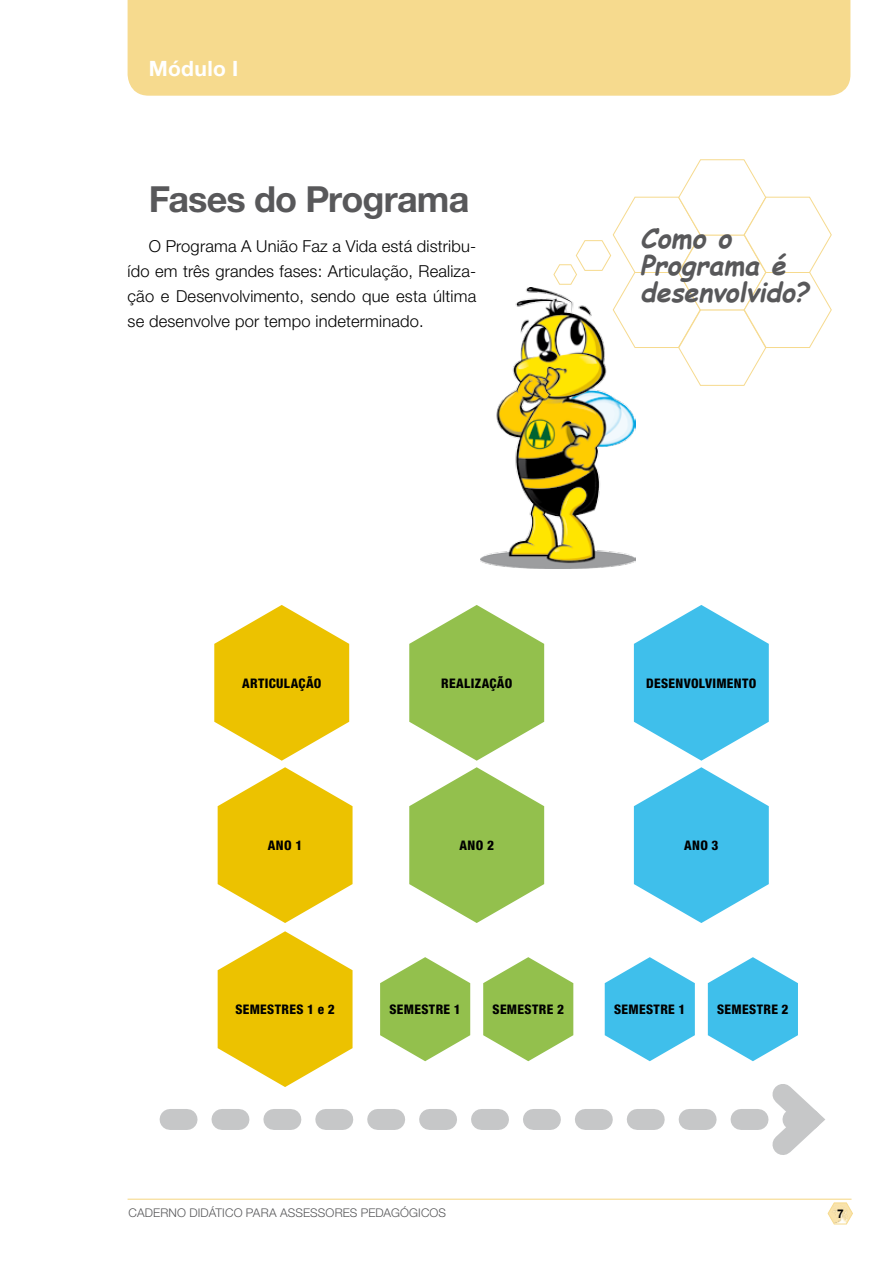
<style>
.page{position:relative;width:893px;height:1263px;background:#fff}
.page>*{position:absolute;margin:0;border:0;box-sizing:border-box;transform-origin:0 0}
.t1{font:700 36px "Helvetica Neue LT Std";letter-spacing:-.025em;color:#58585a}
.t2{font:italic 700 26.7px/26.7px "Comic Sans MS";color:#58585a}
.t3{font:700 21px "Helvetica Neue LT Com";letter-spacing:.015em;color:#fff}
.t4{font:300 16.5px/25px "Helvetica Neue LT Std";letter-spacing:.01em;color:#000;text-align:justify}
.t5{font:800 condensed 13.2px "Helvetica Neue LT Std";letter-spacing:.025em;color:#000}
.t6{font:300 12px "Helvetica Neue LT Std";letter-spacing:.01em;color:#58585a}
.t7{font:700 12px "Arial";color:#000}
</style>
<div class="page">
<svg style="left:828px;top:1203px;width:25px;height:21px"></svg>
<div style="left:128px;top:0;width:722px;height:96px;background:#f6da8e"></div>
<hr style="left:128px;top:1198px;width:723px;height:2px;background:#f6da8e">
<img style="left:480px;top:287px;width:155px;height:281px">
<svg style="left:218px;top:767px;width:135px;height:156px"></svg>
<svg style="left:409px;top:605px;width:135px;height:156px"></svg>
<svg style="left:409px;top:767px;width:135px;height:156px"></svg>
<svg style="left:634px;top:605px;width:135px;height:156px"></svg>
<svg style="left:634px;top:767px;width:135px;height:156px"></svg>
<svg style="left:214px;top:605px;width:135px;height:156px"></svg>
<svg style="left:170px;top:931px;width:655px;height:224px"></svg>
<svg style="left:553px;top:159px;width:279px;height:227px"></svg>
<p class="t3" style="left:149px;top:55px;width:91px">Módulo I</p>
<h1 class="t1" style="left:149px;top:177px;width:322px">Fases do Programa</h1>
<p class="t4" style="left:128px;top:233px;width:350px;text-indent:21px">O Programa A União Faz a Vida está distribu&shy;ído em três grandes fases: Articulação, Realiza&shy;ção e Desenvolvimento, sendo que esta última se desenvolve por tempo indeterminado.</p>
<h2 class="t2" style="left:640px;top:224px;width:177px">Como o<br>Programa é desenvolvido?</h2>
<p class="t5" style="left:242px;top:675px;width:81px">ARTICULAÇÃO</p>
<p class="t5" style="left:268px;top:837px;width:36px">ANO 1</p>
<p class="t5" style="left:441px;top:675px;width:73px">REALIZAÇÃO</p>
<p class="t5" style="left:460px;top:837px;width:36px">ANO 2</p>
<p class="t5" style="left:646px;top:675px;width:112px">DESENVOLVIMENTO</p>
<p class="t5" style="left:684px;top:837px;width:36px">ANO 3</p>
<p class="t5" style="left:235px;top:1001px;width:101px">SEMESTRES 1 e 2</p>
<p class="t5" style="left:390px;top:1001px;width:73px">SEMESTRE 1</p>
<p class="t5" style="left:493px;top:1001px;width:73px">SEMESTRE 2</p>
<p class="t5" style="left:614px;top:1001px;width:73px">SEMESTRE 1</p>
<p class="t5" style="left:717px;top:1001px;width:73px">SEMESTRE 2</p>
<p class="t6" style="left:129px;top:1206px;width:319px">CADERNO DIDÁTICO PARA ASSESSORES PEDAGÓGICOS</p>
<p class="t7" style="left:837px;top:1205px;width:8px">7</p>
</div>
